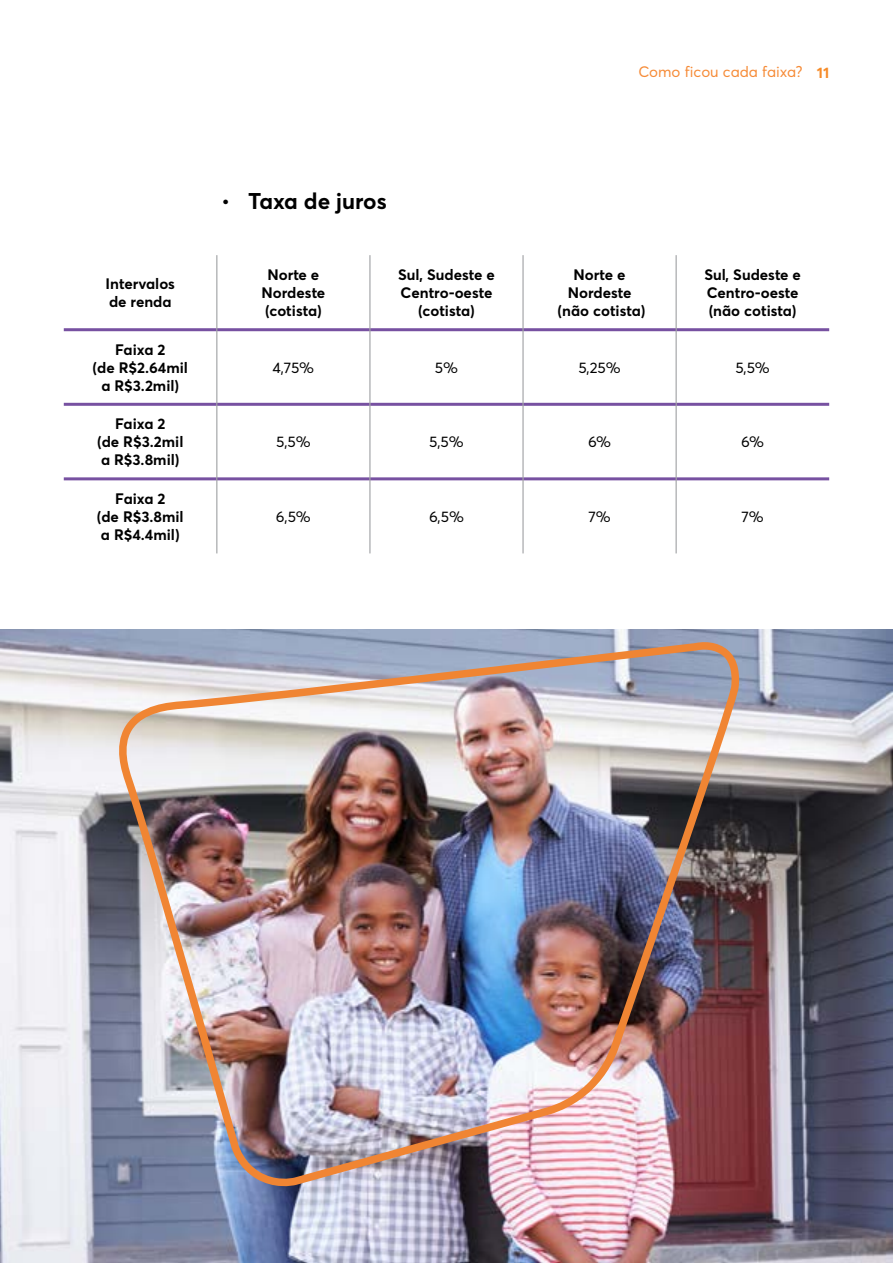
<style>
.page{position:relative;width:893px;height:1263px;background:#fff}
.page>*{position:absolute;margin:0;border:0;box-sizing:border-box;transform-origin:0 0}
.t1{font:700 22.5px "Averta";color:#000}
.t2{font:700 15px/18px "Averta";color:#000;text-align:center}
.t3{font:15px "Averta Demo";color:#000}
.t4{font:15px "Averta Demo";color:#f68b37}
.t5{font:700 15px "Averta";color:#f68b28}
.s1{font-family:"Averta Demo";font-weight:400}
</style>
<div class="page">
<hr style="left:64px;top:328px;width:153px;height:3px;background:#7751a1">
<hr style="left:217px;top:328px;width:153px;height:3px;background:#7751a1">
<hr style="left:370px;top:328px;width:153px;height:3px;background:#7751a1">
<hr style="left:523px;top:328px;width:153px;height:3px;background:#7751a1">
<hr style="left:676px;top:328px;width:153px;height:3px;background:#7751a1">
<hr style="left:64px;top:403px;width:153px;height:3px;background:#7751a1">
<hr style="left:217px;top:403px;width:153px;height:3px;background:#7751a1">
<hr style="left:370px;top:403px;width:153px;height:3px;background:#7751a1">
<hr style="left:523px;top:403px;width:153px;height:3px;background:#7751a1">
<hr style="left:676px;top:403px;width:153px;height:3px;background:#7751a1">
<hr style="left:64px;top:477px;width:153px;height:3px;background:#7751a1">
<hr style="left:217px;top:477px;width:153px;height:3px;background:#7751a1">
<hr style="left:370px;top:477px;width:153px;height:3px;background:#7751a1">
<hr style="left:523px;top:477px;width:153px;height:3px;background:#7751a1">
<hr style="left:676px;top:477px;width:153px;height:3px;background:#7751a1">
<hr style="left:217px;top:255px;width:1px;height:75px;background:#939598">
<hr style="left:370px;top:255px;width:1px;height:75px;background:#939598">
<hr style="left:523px;top:255px;width:1px;height:75px;background:#939598">
<hr style="left:676px;top:255px;width:1px;height:75px;background:#939598">
<hr style="left:217px;top:330px;width:1px;height:74px;background:#939598">
<hr style="left:370px;top:330px;width:1px;height:74px;background:#939598">
<hr style="left:523px;top:330px;width:1px;height:74px;background:#939598">
<hr style="left:676px;top:330px;width:1px;height:74px;background:#939598">
<hr style="left:217px;top:404px;width:1px;height:75px;background:#939598">
<hr style="left:370px;top:404px;width:1px;height:75px;background:#939598">
<hr style="left:523px;top:404px;width:1px;height:75px;background:#939598">
<hr style="left:676px;top:404px;width:1px;height:75px;background:#939598">
<hr style="left:217px;top:479px;width:1px;height:74px;background:#939598">
<hr style="left:370px;top:479px;width:1px;height:74px;background:#939598">
<hr style="left:523px;top:479px;width:1px;height:74px;background:#939598">
<hr style="left:676px;top:479px;width:1px;height:74px;background:#939598">
<img style="left:0;top:629px;width:893px;height:634px">
<img style="left:107px;top:629px;width:635px;height:567px">
<p class="t4" style="left:638px;top:63px;width:166px">Como ficou cada faixa?</p>
<p class="t5" style="left:817px;top:63px;width:14px">11</p>
<h1 class="t1" style="left:221px;top:187px;width:167px"><span class="s1">•</span> Taxa de juros</h1>
<p class="t2" style="left:106px;top:275px;width:71px;text-align:left">Intervalos de renda</p>
<p class="t2" style="left:262px;top:266px;width:65px">Norte e<br>Nordeste (cotista)</p>
<p class="t2" style="left:398px;top:266px;width:98px">Sul, Sudeste e<br>Centro-oeste (cotista)</p>
<p class="t2" style="left:558px;top:266px;width:89px">Norte e<br>Nordeste (não cotista)</p>
<p class="t2" style="left:704px;top:266px;width:98px;text-align:left">Sul, Sudeste e<br>Centro-oeste (não cotista)</p>
<p class="t2" style="left:93px;top:340px;width:97px">Faixa 2<br>(de R$2.64mil a R$3.2mil)</p>
<p class="t3" style="left:273px;top:358px;width:43px">4,75%</p>
<p class="t3" style="left:435px;top:358px;width:25px">5%</p>
<p class="t3" style="left:578px;top:358px;width:44px">5,25%</p>
<p class="t3" style="left:735px;top:358px;width:36px">5,5%</p>
<p class="t2" style="left:97px;top:415px;width:88px">Faixa 2<br>(de R$3.2mil a R$3.8mil)</p>
<p class="t2" style="left:97px;top:489px;width:88px">Faixa 2<br>(de R$3.8mil a R$4.4mil)</p>
<p class="t3" style="left:276px;top:433px;width:36px">5,5%</p>
<p class="t3" style="left:429px;top:433px;width:36px">5,5%</p>
<p class="t3" style="left:588px;top:433px;width:25px">6%</p>
<p class="t3" style="left:741px;top:433px;width:25px">6%</p>
<p class="t3" style="left:276px;top:507px;width:36px">6,5%</p>
<p class="t3" style="left:429px;top:507px;width:36px">6,5%</p>
<p class="t3" style="left:588px;top:507px;width:24px">7%</p>
<p class="t3" style="left:741px;top:507px;width:24px">7%</p>
</div>
